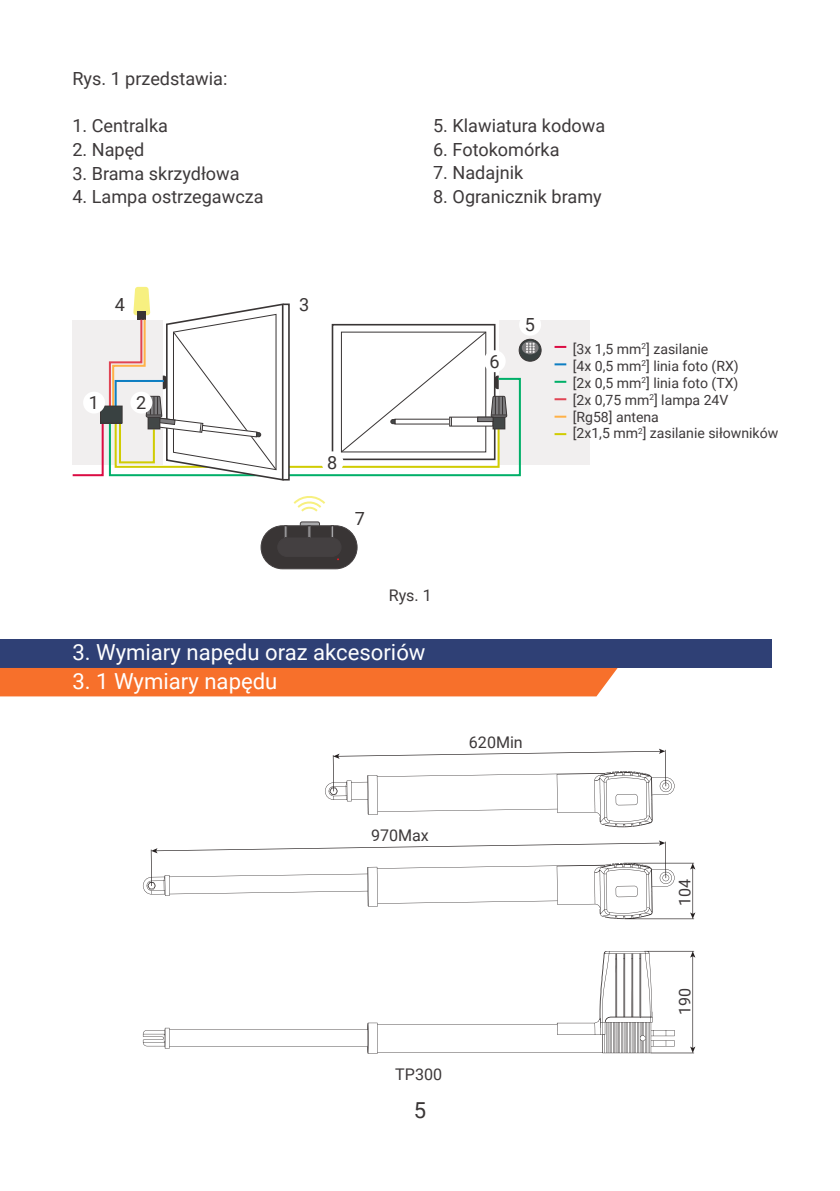
<style>
.page{position:relative;width:840px;height:1191px;background:#fff}
.page>*{position:absolute;margin:0;border:0;box-sizing:border-box;transform-origin:0 0}
.t1{font:22px "Roboto";color:#fff}
.t2{font:22px "Roboto";color:#393535}
.t3{font:18px "Roboto";color:#3d393a}
.t4{font:18px "Roboto";color:#393535}
.t5{font:16px "Roboto";color:#3d393a}
.t6{font:14px/16.8px "Roboto";color:#3d393a}
</style>
<div class="page">
<div style="left:261px;top:526px;width:96px;height:43px;background:#393535;border-radius:22px"></div>
<div style="left:260px;top:525px;width:97px;height:44px;border:1px solid #444041;border-radius:22px"></div>
<svg style="left:299px;top:521px;width:21px;height:16px"></svg>
<svg style="left:284px;top:525px;width:3px;height:12px"></svg>
<div style="left:330px;top:525px;width:4px;height:13px;border:1px solid #444041"></div>
<div style="left:277px;top:538px;width:64px;height:18px;background:#444041;border-radius:9px"></div>
<div style="left:277px;top:537px;width:64px;height:20px;border:1px solid #444041;border-radius:9px"></div>
<svg style="left:293px;top:496px;width:32px;height:16px"></svg>
<div style="left:498px;top:320px;width:91px;height:144px;background:#f1efef"></div>
<svg style="left:507px;top:377px;width:14px;height:100px"></svg>
<svg style="left:72px;top:287px;width:435px;height:194px"></svg>
<div style="left:0;top:639px;width:770px;height:29px;background:#2f4075"></div>
<div style="left:0;top:668px;width:617px;height:28px;background:#f7702b"></div>
<svg style="left:143px;top:951px;width:552px;height:102px"></svg>
<svg style="left:143px;top:840px;width:552px;height:79px"></svg>
<svg style="left:325px;top:748px;width:349px;height:79px"></svg>
<svg style="left:554px;top:346px;width:12px;height:2px"></svg>
<svg style="left:554px;top:363px;width:12px;height:2px"></svg>
<svg style="left:554px;top:381px;width:12px;height:2px"></svg>
<svg style="left:554px;top:398px;width:12px;height:2px"></svg>
<svg style="left:554px;top:416px;width:12px;height:2px"></svg>
<svg style="left:554px;top:433px;width:12px;height:2px"></svg>
<div style="left:100px;top:406px;width:22px;height:17px;background:#394141"></div>
<div style="left:100px;top:405px;width:23px;height:18px;border:1px solid #393535"></div>
<div style="left:83px;top:392px;width:22px;height:21px;background:#fff;border-radius:50%"></div>
<div style="left:130px;top:392px;width:22px;height:21px;background:#fff;border-radius:50%"></div>
<div style="left:293px;top:294px;width:22px;height:22px;background:#fff;border-radius:50%"></div>
<div style="left:321px;top:451px;width:22px;height:22px;background:#fff;border-radius:50%"></div>
<div style="left:483px;top:350px;width:22px;height:22px;background:#fff;border-radius:50%"></div>
<div style="left:519px;top:314px;width:22px;height:22px;background:#fff;border-radius:50%"></div>
<div style="left:109px;top:294px;width:22px;height:22px;background:#fff;border-radius:50%"></div>
<div style="left:519px;top:339px;width:22px;height:22px;background:#394141;border-radius:50%"></div>
<div style="left:518px;top:339px;width:23px;height:23px;border:1px solid #393535;border-radius:50%"></div>
<svg style="left:521px;top:341px;width:17px;height:13px"></svg>
<svg style="left:525px;top:343px;width:9px;height:10px"></svg>
<p class="t3" style="left:72px;top:66px;width:156px">Rys. 1 przedstawia:</p>
<p class="t3" style="left:72px;top:113px;width:97px">1. Centralka</p>
<p class="t3" style="left:72px;top:137px;width:74px">2. Napęd</p>
<p class="t3" style="left:72px;top:160px;width:169px">3. Brama skrzydłowa</p>
<p class="t3" style="left:72px;top:184px;width:193px">4. Lampa ostrzegawcza</p>
<p class="t4" style="left:115px;top:292px;width:12px">4</p>
<p class="t4" style="left:89px;top:390px;width:12px">1</p>
<p class="t4" style="left:136px;top:390px;width:12px">2</p>
<p class="t3" style="left:433px;top:113px;width:174px">5. Klawiatura kodowa</p>
<p class="t3" style="left:433px;top:137px;width:128px">6. Fotokomórka</p>
<p class="t3" style="left:433px;top:160px;width:91px">7. Nadajnik</p>
<p class="t3" style="left:433px;top:184px;width:170px">8. Ogranicznik bramy</p>
<p class="t4" style="left:299px;top:292px;width:12px">3</p>
<p class="t4" style="left:327px;top:450px;width:12px">8</p>
<p class="t4" style="left:354px;top:506px;width:12px">7</p>
<p class="t5" style="left:388px;top:584px;width:45px">Rys. 1</p>
<p class="t4" style="left:489px;top:349px;width:12px">6</p>
<p class="t4" style="left:524px;top:312px;width:12px">5</p>
<p class="t6" style="left:572px;top:340px;width:207px">[3x 1,5 mm<sup>2</sup>] zasilanie<br>[4x 0,5 mm<sup>2</sup>] linia foto (RX)<br>[2x 0,5 mm<sup>2</sup>] linia foto (TX)<br>[2x 0,75 mm<sup>2</sup>] lampa 24V<br>[Rg58] antena<br>[2x1,5 mm<sup>2</sup>] zasilanie siłowników</p>
<p class="t1" style="left:72px;top:637px;width:354px">3. Wymiary napędu oraz akcesoriów</p>
<p class="t1" style="left:72px;top:665px;width:206px">3. 1 Wymiary napędu</p>
<p class="t5" style="left:371px;top:824px;width:59px">970Max</p>
<p class="t5" style="left:468px;top:731px;width:55px">620Min</p>
<p class="t5" style="left:395px;top:1063px;width:48px">TP300</p>
<p class="t2" style="left:413px;top:1095px;width:14px">5</p>
<p class="t5" style="left:673px;top:906px;width:29px;rotate:-90deg">104</p>
<p class="t5" style="left:673px;top:1015px;width:29px;rotate:-90deg">190</p>
</div>
